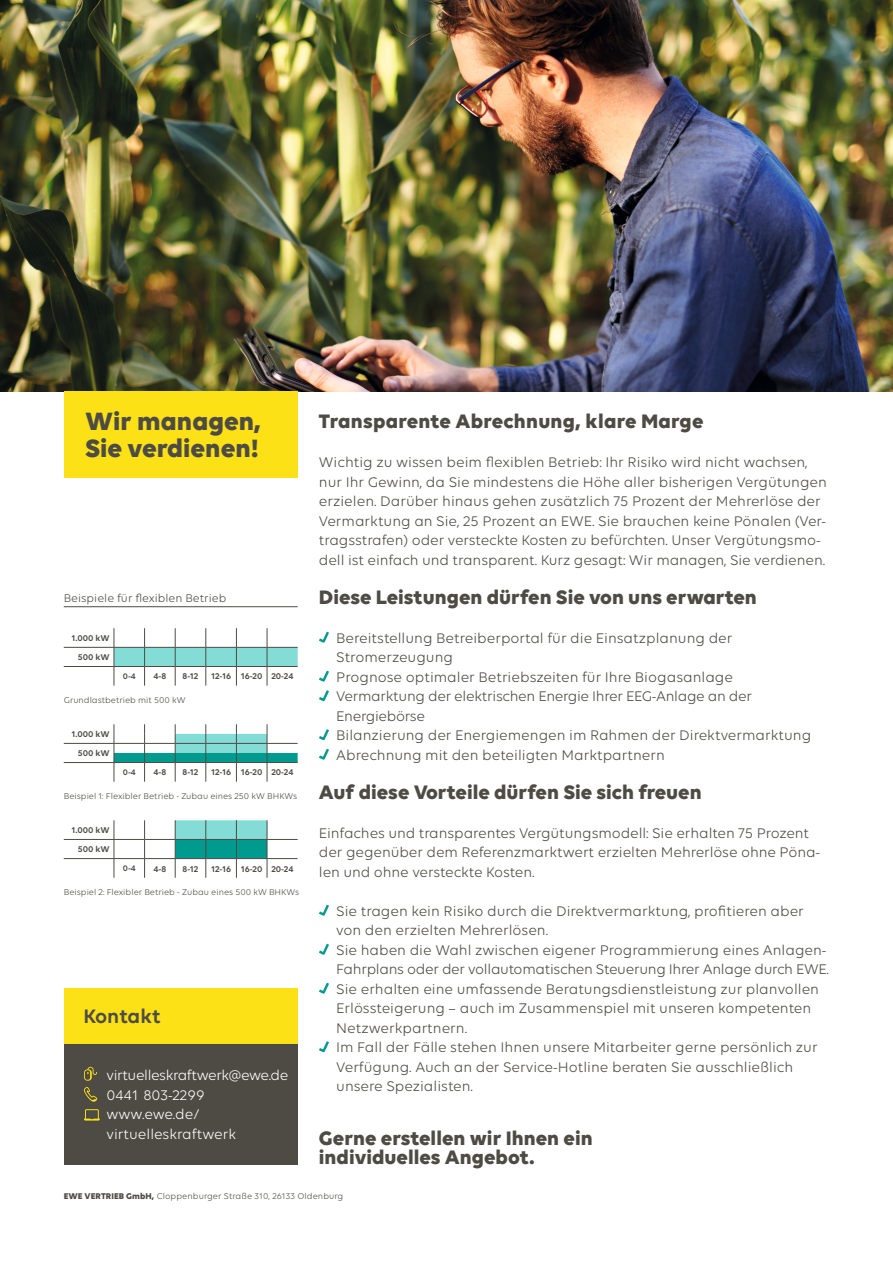
<style>
.page{position:relative;width:893px;height:1263px;background:#fff}
.page>*{position:absolute;margin:0;border:0;box-sizing:border-box;transform-origin:0 0}
.t1{font:700 27px/27px "Volte";color:#4d4b44}
.t2{font:700 21px/19.5px "Volte";color:#4d4b44}
.t3{font:600 21px "Volte";color:#4d4b44}
.t4{font:15px/19.5px "Volte";color:#4d4b44}
.t5{font:15px/19.5px "Volte";letter-spacing:-.005em;color:#fff}
.t6{font:12px "Volte";color:#4d4b44}
.t7{font:9px "Volte";color:#4d4b44}
.t8{font:600 9px/19.2px "Volte";color:#4d4b44;text-align:right}
.t9{font:600 8.7px "Volte";color:#4d4b44}
.s1{font-weight:700}
</style>
<div class="page">
<img style="left:0;top:0;width:893px;height:391px">
<div style="left:64px;top:391px;width:234px;height:87px;background:#fbe116"></div>
<svg style="left:319px;top:631px;width:10px;height:12px"></svg>
<svg style="left:319px;top:670px;width:10px;height:32px"></svg>
<svg style="left:319px;top:729px;width:10px;height:31px"></svg>
<svg style="left:319px;top:904px;width:10px;height:12px"></svg>
<svg style="left:319px;top:943px;width:10px;height:12px"></svg>
<svg style="left:319px;top:982px;width:10px;height:12px"></svg>
<svg style="left:319px;top:1041px;width:10px;height:12px"></svg>
<hr style="left:64px;top:606px;width:234px;height:1px;background:#4d4b44">
<hr style="left:64px;top:647px;width:50px;height:1px;background:#4d4b44">
<hr style="left:64px;top:666px;width:50px;height:1px;background:#4d4b44">
<svg style="left:114px;top:628px;width:184px;height:58px"></svg>
<hr style="left:64px;top:839px;width:50px;height:1px;background:#4d4b44">
<hr style="left:114px;top:839px;width:31px;height:1px;background:#4d4b44">
<hr style="left:145px;top:839px;width:30px;height:1px;background:#4d4b44">
<hr style="left:267px;top:839px;width:31px;height:1px;background:#4d4b44">
<hr style="left:64px;top:858px;width:50px;height:1px;background:#4d4b44">
<hr style="left:114px;top:858px;width:31px;height:1px;background:#4d4b44">
<svg style="left:114px;top:820px;width:1px;height:58px"></svg>
<hr style="left:145px;top:858px;width:30px;height:1px;background:#4d4b44">
<svg style="left:144px;top:820px;width:1px;height:58px"></svg>
<hr style="left:267px;top:858px;width:31px;height:1px;background:#4d4b44">
<svg style="left:175px;top:820px;width:93px;height:58px"></svg>
<hr style="left:64px;top:743px;width:50px;height:1px;background:#4d4b44">
<hr style="left:64px;top:762px;width:50px;height:1px;background:#4d4b44">
<svg style="left:114px;top:724px;width:184px;height:58px"></svg>
<hr style="left:175px;top:743px;width:31px;height:1px;background:#4d4b44">
<hr style="left:206px;top:743px;width:30px;height:1px;background:#4d4b44">
<hr style="left:236px;top:743px;width:31px;height:1px;background:#4d4b44">
<div style="left:64px;top:988px;width:234px;height:56px;background:#fbe116"></div>
<div style="left:64px;top:1044px;width:234px;height:120px;background:#4d4b44"></div>
<svg style="left:84px;top:1067px;width:13px;height:14px"></svg>
<svg style="left:84px;top:1087px;width:13px;height:15px"></svg>
<svg style="left:84px;top:1109px;width:16px;height:11px"></svg>
<h1 class="t1" style="left:85px;top:407px;width:178px">Wir managen,<br>Sie verdienen!</h1>
<p class="t6" style="left:64px;top:591px;width:164px">Beispiele für flexiblen Betrieb</p>
<p class="t8" style="left:71px;top:628px;width:40px">1.000 kW<br>500 kW</p>
<p class="t9" style="left:123px;top:671px;width:14px">0-4</p>
<p class="t8" style="left:153px;top:667px;width:14px">4-8</p>
<p class="t8" style="left:183px;top:667px;width:17px">8-12</p>
<p class="t8" style="left:211px;top:667px;width:84px">12-16 16-20 20-24</p>
<p class="t7" style="left:64px;top:695px;width:123px">Grundlastbetrieb mit 500 kW</p>
<p class="t8" style="left:71px;top:724px;width:40px">1.000 kW<br>500 kW</p>
<p class="t9" style="left:123px;top:767px;width:14px">0-4</p>
<p class="t8" style="left:153px;top:763px;width:14px">4-8</p>
<p class="t8" style="left:183px;top:763px;width:17px">8-12</p>
<p class="t8" style="left:211px;top:763px;width:84px">12-16 16-20 20-24</p>
<p class="t7" style="left:64px;top:791px;width:235px">Beispiel 1: Flexibler Betrieb - Zubau eines 250 kW BHKWs</p>
<p class="t8" style="left:71px;top:820px;width:40px">1.000 kW<br>500 kW</p>
<p class="t9" style="left:123px;top:863px;width:14px">0-4</p>
<p class="t8" style="left:153px;top:859px;width:14px">4-8</p>
<p class="t8" style="left:183px;top:859px;width:17px">8-12</p>
<p class="t8" style="left:211px;top:859px;width:84px">12-16 16-20 20-24</p>
<p class="t7" style="left:64px;top:887px;width:237px">Beispiel 2: Flexibler Betrieb - Zubau eines 500 kW BHKWs</p>
<h2 class="t3" style="left:83px;top:1003px;width:79px">Kontakt</h2>
<p class="t5" style="left:107px;top:1065px;width:183px">virtuelleskraftwerk@ewe.de<br>0441 803-2299 www.ewe.de/ virtuelleskraftwerk</p>
<h2 class="t2" style="left:319px;top:411px;width:386px">Transparente Abrechnung, klare Marge</h2>
<p class="t4" style="left:319px;top:452px;width:510px">Wichtig zu wissen beim flexiblen Betrieb: Ihr Risiko wird nicht wachsen, nur Ihr Gewinn, da Sie mindestens die Höhe aller bisherigen Vergütungen erzielen. Darüber hinaus gehen zusätzlich 75 Prozent der Mehrerlöse der Vermarktung an Sie, 25 Prozent an EWE. Sie brauchen keine Pönalen (Ver&shy;tragsstrafen) oder versteckte Kosten zu befürchten. Unser Vergütungsmo&shy;dell ist einfach und transparent. Kurz gesagt: Wir managen, Sie verdienen.</p>
<h2 class="t2" style="left:319px;top:586px;width:440px">Diese Leistungen dürfen Sie von uns erwarten</h2>
<p class="t4" style="left:336px;top:628px;width:477px">Bereitstellung Betreiberportal für die Einsatzplanung der Stromerzeugung<br>Prognose optimaler Betriebszeiten für Ihre Biogasanlage Vermarktung der elektrischen Energie Ihrer EEG-Anlage an der Energiebörse<br>Bilanzierung der Energiemengen im Rahmen der Direktvermarktung Abrechnung mit den beteiligten Marktpartnern</p>
<h2 class="t2" style="left:319px;top:781px;width:384px">Auf diese Vorteile dürfen Sie sich freuen</h2>
<p class="t4" style="left:319px;top:823px;width:503px">Einfaches und transparentes Vergütungsmodell: Sie erhalten 75 Prozent der gegenüber dem Referenzmarktwert erzielten Mehrerlöse ohne Pöna&shy;len und ohne versteckte Kosten.</p>
<p class="t4" style="left:336px;top:901px;width:494px">Sie tragen kein Risiko durch die Direktvermarktung, profitieren aber von den erzielten Mehrerlösen.<br>Sie haben die Wahl zwischen eigener Programmierung eines Anlagen-Fahrplans oder der vollautomatischen Steuerung Ihrer Anlage durch EWE.<br>Sie erhalten eine umfassende Beratungsdienstleistung zur planvollen Erlössteigerung – auch im Zusammenspiel mit unseren kompetenten Netzwerkpartnern.<br>Im Fall der Fälle stehen Ihnen unsere Mitarbeiter gerne persönlich zur Verfügung. Auch an der Service-Hotline beraten Sie ausschließlich unsere Spezialisten.</p>
<h2 class="t2" style="left:319px;top:1127px;width:275px">Gerne erstellen wir Ihnen ein individuelles Angebot.</h2>
<p class="t7" style="left:64px;top:1191px;width:281px"><span class="s1">EWE VERTRIEB GmbH,</span> Cloppenburger Straße 310, 26133 Oldenburg</p>
</div>
